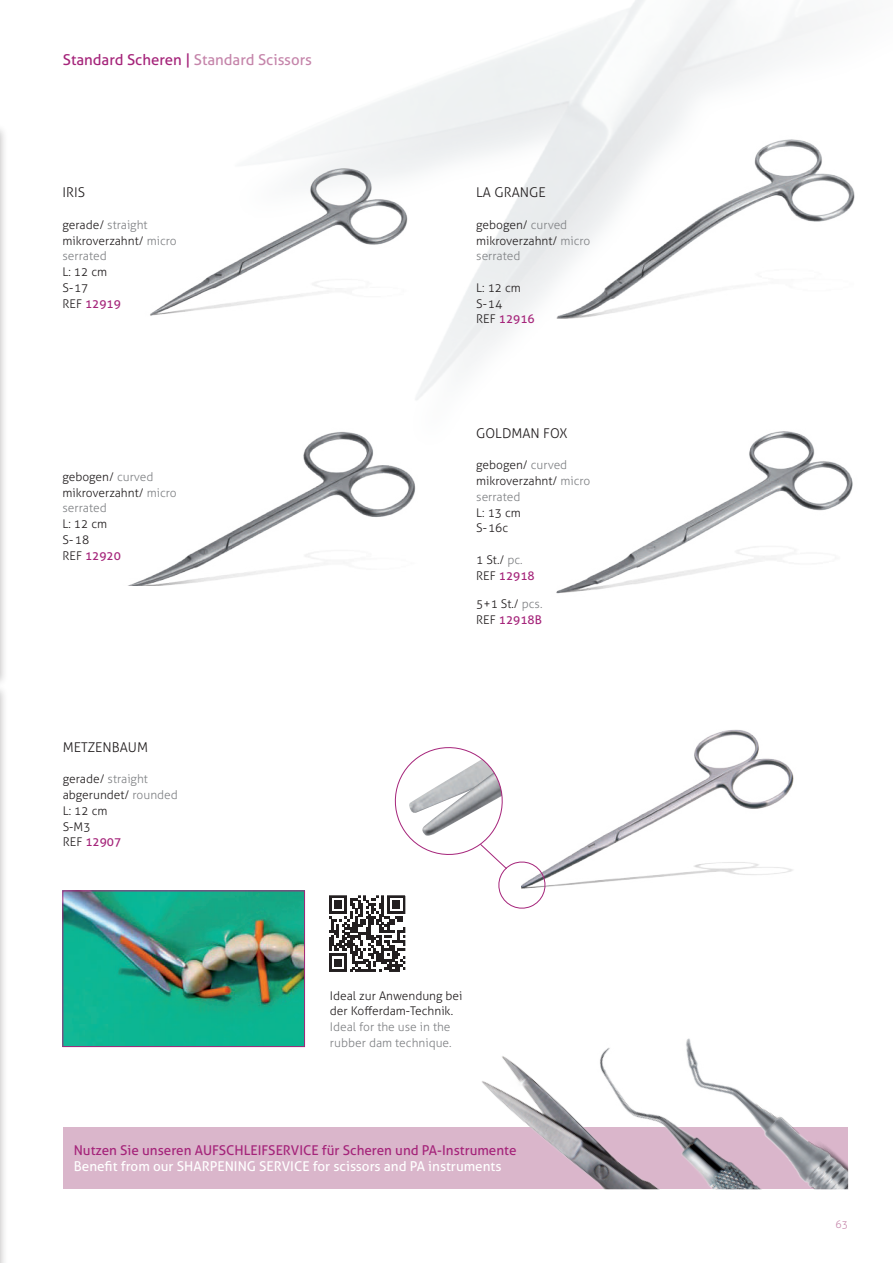
<style>
.page{position:relative;width:893px;height:1263px;background:#fff}
.page>*{position:absolute;margin:0;border:0;box-sizing:border-box;transform-origin:0 0}
.t1{font:15px "Aller";color:#a5247a}
.t2{font:13.5px "Aller";color:#a5247a}
.t3{font:13.5px "Aller";color:#fff}
.t4{font:300 13.5px "Aller";color:#231f20}
.t5{font:300 12px/15.8px "Aller";color:#231f20}
.t6{font:300 12px/15.8px "Aller";color:#808285}
.t7{font:300 10.5px "Aller";color:#c98eb0}
.s1{color:#c585aa}
.s2{color:#808285}
.s3{font-weight:400;color:#a5247a}
</style>
<div class="page">
<div style="left:0;top:683px;width:8px;height:580px;background:#231f20;opacity:.3"></div>
<img style="left:0;top:1010px;width:1px;height:75px">
<img style="left:0;top:691px;width:1px;height:319px">
<div style="left:0;top:123px;width:8px;height:565px;background:#231f20;opacity:.3"></div>
<img style="left:0;top:131px;width:1px;height:340px">
<img style="left:149px;top:155px;width:291px;height:161px">
<img style="left:549px;top:729px;width:245px;height:158px">
<img style="left:537px;top:131px;width:318px;height:188px">
<img style="left:556px;top:431px;width:297px;height:163px">
<img style="left:127px;top:431px;width:289px;height:155px">
<img style="left:65px;top:893px;width:238px;height:152px">
<div style="left:63px;top:891px;width:242px;height:156px;border:1px solid #a5247a"></div>
<svg style="left:329px;top:747px;width:220px;height:225px"></svg>
<div style="left:63px;top:1127px;width:784px;height:62px;background:#dab6cb"></div>
<img style="left:482px;top:1056px;width:78px;height:96px">
<img style="left:560px;top:1047px;width:83px;height:142px">
<img style="left:643px;top:1038px;width:205px;height:151px">
<p class="t1" style="left:63px;top:51px;width:251px">Standard Scheren | <span class="s1">Standard Scissors</span></p>
<p class="t4" style="left:63px;top:185px;width:24px">IRIS</p>
<p class="t5" style="left:63px;top:217px;width:116px">gerade/ <span class="s2">straight </span>mikroverzahnt/ <span class="s2">micro serrated</span></p>
<p class="t5" style="left:63px;top:264px;width:60px">L: 12 cm<br>S- 17<br>REF <span class="s3">12919</span></p>
<p class="t5" style="left:63px;top:469px;width:116px">gebogen/ <span class="s2">curved </span>mikroverzahnt/ <span class="s2">micro serrated</span></p>
<p class="t5" style="left:63px;top:516px;width:60px">L: 12 cm<br>S- 18<br>REF <span class="s3">12920</span></p>
<p class="t4" style="left:63px;top:739px;width:87px">METZENBAUM</p>
<p class="t5" style="left:63px;top:771px;width:117px">gerade/ <span class="s2">straight </span>abgerundet/ <span class="s2">rounded<br></span>L: 12 cm<br>S-M3<br>REF <span class="s3">12907</span></p>
<p class="t4" style="left:476px;top:185px;width:71px">LA GRANGE</p>
<p class="t5" style="left:476px;top:217px;width:116px">gebogen/ <span class="s2">curved </span>mikroverzahnt/ <span class="s2">micro serrated</span></p>
<p class="t5" style="left:476px;top:280px;width:60px">L: 12 cm<br>S- 14<br>REF <span class="s3">12916</span></p>
<p class="t4" style="left:476px;top:425px;width:93px">GOLDMAN FOX</p>
<p class="t5" style="left:476px;top:457px;width:116px">gebogen/ <span class="s2">curved </span>mikroverzahnt/ <span class="s2">micro serrated</span></p>
<p class="t5" style="left:476px;top:504px;width:46px">L: 13 cm<br>S- 16c</p>
<p class="t5" style="left:476px;top:552px;width:60px">1 St./ <span class="s2">pc.<br></span>REF <span class="s3">12918</span></p>
<p class="t5" style="left:476px;top:596px;width:68px">5+1 St./ <span class="s2">pcs.<br></span>REF <span class="s3">12918B</span></p>
<p class="t5" style="left:330px;top:987px;width:134px">Ideal zur Anwendung bei der Kofferdam-Technik.</p>
<p class="t6" style="left:330px;top:1019px;width:123px">Ideal for the use in the rubber dam technique.</p>
<p class="t2" style="left:74px;top:1142px;width:138px">Nutzen Sie unseren Aufschleifser</p>
<p class="t2" style="left:291px;top:1142px;width:227px">vice für Scheren und PA-Instrumente</p>
<p class="t3" style="left:74px;top:1158px;width:112px">Benefit from our sharpening</p>
<p class="t3" style="left:259px;top:1158px;width:244px">service for scissors and PA instruments</p>
<p class="t7" style="left:835px;top:1218px;width:14px">63</p>
</div>
